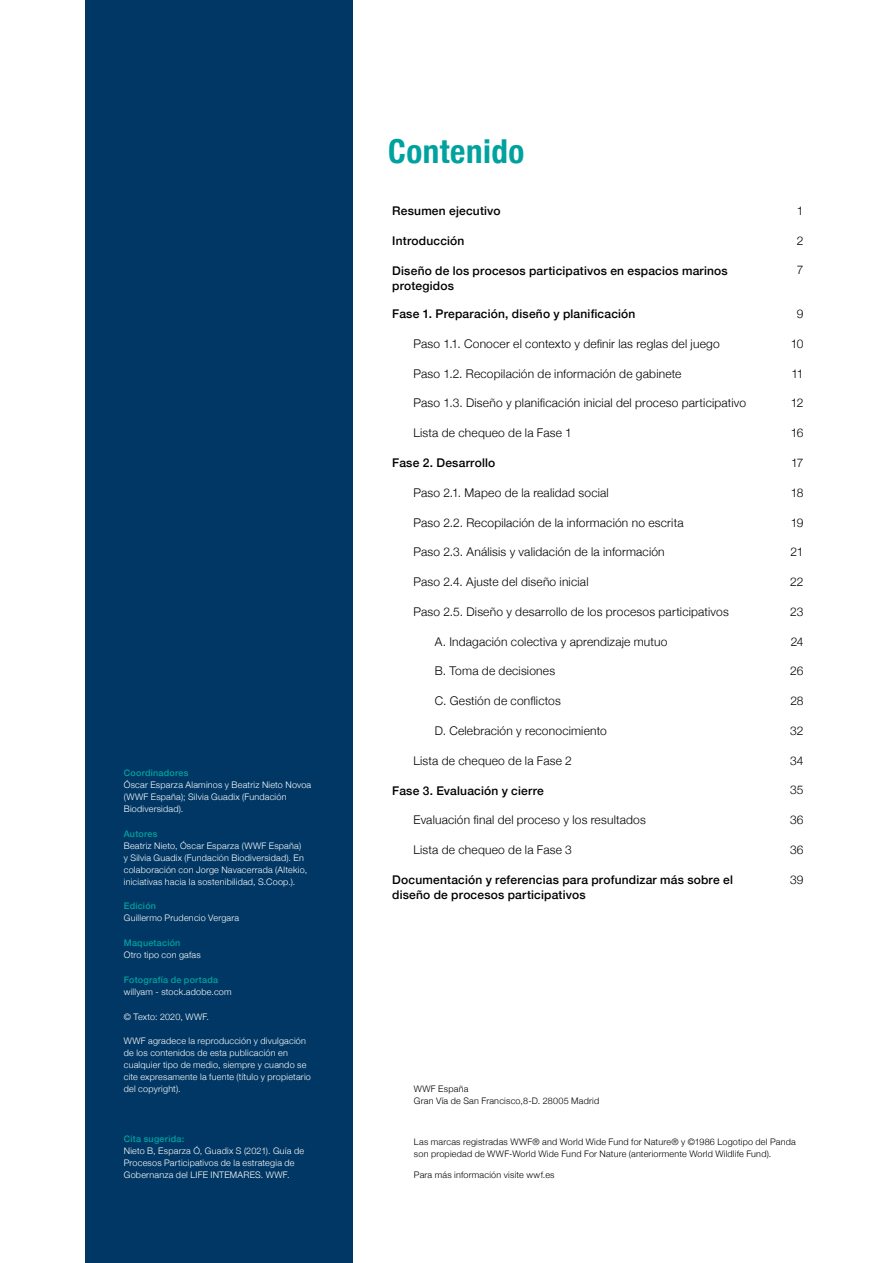
<style>
.page{position:relative;width:893px;height:1263px;background:#fff}
.page>*{position:absolute;margin:0;border:0;box-sizing:border-box;transform-origin:0 0}
.Título_3{font:700 condensed 33px "Helvetica Neue";letter-spacing:.02em;color:#00a29f}
.contenido_nivel_2{font:300 12px "Helvetica Neue";letter-spacing:.015em;color:#000}
.contenido_nivel_1{font:500 12px/15px "Helvetica Neue";letter-spacing:.015em;color:#000}
.contenido_nivel_3{font:300 12px "Helvetica Neue";letter-spacing:.015em;color:#000}
.Info_Legal{font:300 9px/12px "Helvetica Neue";letter-spacing:.025em;color:#fff}
.Info_Legal-2{font:300 9px/12px "Helvetica Neue";letter-spacing:.025em;color:#000}
.s1{font-weight:500;color:#00a29f}
</style>
<div class="page">
<div style="left:85px;top:0;width:268px;height:1263px;background:#003764"></div>
<p class="Info_Legal" style="left:124px;top:766px;width:189px"><span class="s1">Coordinadores<br></span>Óscar Esparza Alaminos y Beatriz Nieto Novoa (WWF España); Silvia Guadix (Fundación<br>Biodiversidad).</p>
<p class="Info_Legal" style="left:124px;top:827px;width:185px"><span class="s1">Autores<br></span>Beatriz Nieto, Óscar Esparza (WWF España) y Silvia Guadix (Fundación Biodiversidad). En colaboración con Jorge Navacerrada (Altekio, iniciativas hacia la sostenibilidad, S.Coop.).</p>
<p class="Info_Legal" style="left:124px;top:899px;width:117px"><span class="s1">Edición<br></span>Guillermo Prudencio Vergara</p>
<p class="Info_Legal" style="left:124px;top:936px;width:79px"><span class="s1">Maquetación<br></span>Otro tipo con gafas</p>
<p class="Info_Legal" style="left:124px;top:973px;width:109px"><span class="s1">Fotografía de portada </span>willyam - stock.adobe.com</p>
<p class="Info_Legal" style="left:124px;top:1010px;width:87px">© Texto: 2020, WWF.</p>
<p class="Info_Legal" style="left:124px;top:1034px;width:189px">WWF agradece la reproducción y divulgación de los contenidos de esta publicación en cualquier tipo de medio, siempre y cuando se cite expresamente la fuente (título y propietario del copyright).</p>
<p class="Info_Legal" style="left:124px;top:1132px;width:182px"><span class="s1">Cita sugerida:<br></span>Nieto B, Esparza Ó, Guadix S (2021). Guía de Procesos Participativos de la estrategia de Gobernanza del LIFE INTEMARES. WWF.</p>
<p class="Título_3" style="left:388px;top:124px;width:138px">Contenido</p>
<p class="contenido_nivel_1" style="left:392px;top:202px;width:110px">Resumen ejecutivo</p>
<p class="contenido_nivel_2" style="left:797px;top:201px;width:8px">1</p>
<p class="contenido_nivel_1" style="left:392px;top:232px;width:74px">Introducción</p>
<p class="contenido_nivel_2" style="left:797px;top:231px;width:8px">2</p>
<p class="contenido_nivel_1" style="left:392px;top:262px;width:337px">Diseño de los procesos participativos en espacios marinos protegidos</p>
<p class="contenido_nivel_2" style="left:797px;top:260px;width:8px">7</p>
<p class="contenido_nivel_1" style="left:392px;top:305px;width:245px">Fase 1. Preparación, diseño y planificación</p>
<p class="contenido_nivel_2" style="left:797px;top:304px;width:8px">9</p>
<p class="contenido_nivel_2" style="left:414px;top:334px;width:308px">Paso 1.1. Conocer el contexto y definir las reglas del juego</p>
<p class="contenido_nivel_2" style="left:791px;top:334px;width:14px">10</p>
<p class="contenido_nivel_2" style="left:414px;top:364px;width:269px">Paso 1.2. Recopilación de información de gabinete</p>
<p class="contenido_nivel_2" style="left:791px;top:364px;width:14px">11</p>
<p class="contenido_nivel_2" style="left:414px;top:393px;width:334px">Paso 1.3. Diseño y planificación inicial del proceso participativo</p>
<p class="contenido_nivel_2" style="left:791px;top:393px;width:14px">12</p>
<p class="contenido_nivel_2" style="left:414px;top:423px;width:160px">Lista de chequeo de la Fase 1</p>
<p class="contenido_nivel_2" style="left:791px;top:423px;width:14px">16</p>
<p class="contenido_nivel_1" style="left:392px;top:454px;width:105px">Fase 2. Desarrollo</p>
<p class="contenido_nivel_2" style="left:791px;top:453px;width:14px">17</p>
<p class="contenido_nivel_2" style="left:414px;top:483px;width:197px">Paso 2.1. Mapeo de la realidad social</p>
<p class="contenido_nivel_2" style="left:791px;top:483px;width:14px">18</p>
<p class="contenido_nivel_2" style="left:414px;top:513px;width:272px">Paso 2.2. Recopilación de la información no escrita</p>
<p class="contenido_nivel_2" style="left:791px;top:513px;width:14px">19</p>
<p class="contenido_nivel_2" style="left:414px;top:542px;width:253px">Paso 2.3. Análisis y validación de la información</p>
<p class="contenido_nivel_2" style="left:790px;top:542px;width:15px">21</p>
<p class="contenido_nivel_2" style="left:414px;top:572px;width:177px">Paso 2.4. Ajuste del diseño inicial</p>
<p class="contenido_nivel_2" style="left:790px;top:572px;width:15px">22</p>
<p class="contenido_nivel_2" style="left:414px;top:602px;width:317px">Paso 2.5. Diseño y desarrollo de los procesos participativos</p>
<p class="contenido_nivel_2" style="left:790px;top:602px;width:15px">23</p>
<p class="contenido_nivel_3" style="left:435px;top:632px;width:234px">A. Indagación colectiva y aprendizaje mutuo</p>
<p class="contenido_nivel_2" style="left:791px;top:632px;width:14px">24</p>
<p class="contenido_nivel_3" style="left:435px;top:661px;width:122px">B. Toma de decisiones</p>
<p class="contenido_nivel_2" style="left:790px;top:661px;width:15px">26</p>
<p class="contenido_nivel_3" style="left:435px;top:691px;width:128px">C. Gestión de conflictos</p>
<p class="contenido_nivel_2" style="left:790px;top:691px;width:15px">28</p>
<p class="contenido_nivel_3" style="left:435px;top:721px;width:174px">D. Celebración y reconocimiento</p>
<p class="contenido_nivel_2" style="left:790px;top:721px;width:15px">32</p>
<p class="contenido_nivel_2" style="left:414px;top:751px;width:160px">Lista de chequeo de la Fase 2</p>
<p class="contenido_nivel_2" style="left:790px;top:751px;width:15px">34</p>
<p class="contenido_nivel_1" style="left:392px;top:782px;width:153px">Fase 3. Evaluación y cierre</p>
<p class="contenido_nivel_2" style="left:790px;top:780px;width:15px">35</p>
<p class="contenido_nivel_2" style="left:414px;top:810px;width:234px">Evaluación final del proceso y los resultados</p>
<p class="contenido_nivel_2" style="left:790px;top:810px;width:15px">36</p>
<p class="contenido_nivel_2" style="left:414px;top:840px;width:160px">Lista de chequeo de la Fase 3</p>
<p class="contenido_nivel_2" style="left:790px;top:840px;width:15px">36</p>
<p class="contenido_nivel_1" style="left:392px;top:871px;width:342px">Documentación y referencias para profundizar más sobre el diseño de procesos participativos</p>
<p class="contenido_nivel_2" style="left:790px;top:870px;width:15px">39</p>
<p class="Info_Legal-2" style="left:414px;top:1082px;width:187px">WWF España<br>Gran Vía de San Francisco,8-D. 28005 Madrid</p>
<p class="Info_Legal-2" style="left:414px;top:1135px;width:383px">Las marcas registradas WWF® and World Wide Fund for Nature® y ©1986 Logotipo del Panda son propiedad de WWF-World Wide Fund For Nature (anteriormente World Wildlife Fund).</p>
<p class="Info_Legal-2" style="left:414px;top:1168px;width:142px">Para más información visite wwf.es</p>
</div>
